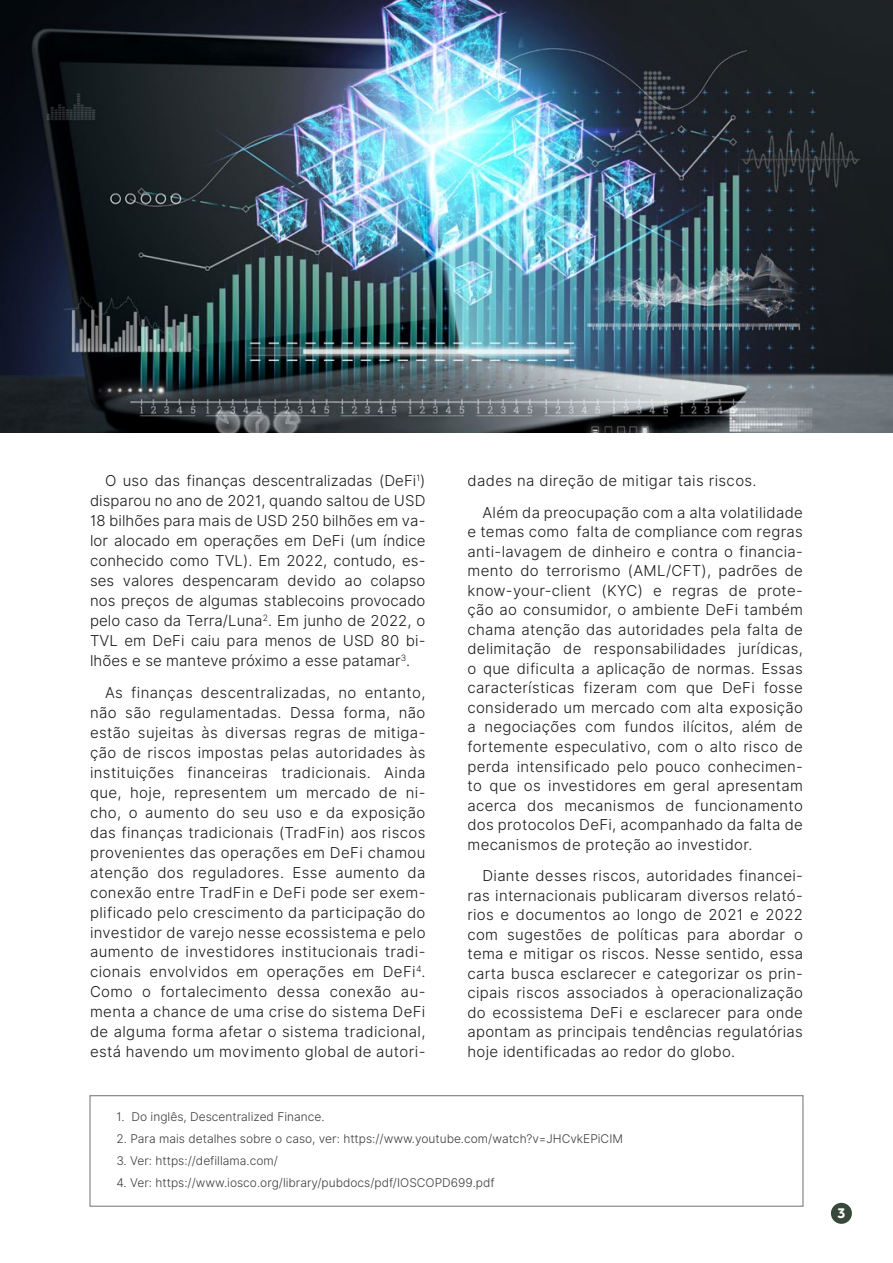
<style>
.page{position:relative;width:893px;height:1263px;background:#fff}
.page>*{position:absolute;margin:0;border:0;box-sizing:border-box;transform-origin:0 0}
.t1{font:15px/20px "Inter Light BETA";letter-spacing:.02em;color:#1a1a1a;text-align:justify}
.t2{font:800 13.5px "Uni Neue";color:#fff}
.t3{font:12px "Inter Light BETA";color:#3a3b3b}
</style>
<div class="page">
<div style="left:831px;top:1203px;width:21px;height:21px;background:#38493c;border-radius:50%"></div>
<div style="left:89px;top:1095px;width:714px;height:112px;border:1px solid #808080"></div>
<img style="left:0;top:0;width:893px;height:433px">
<p class="t1" style="left:90px;top:471px;width:337px;text-indent:15px">O uso das finanças descentralizadas (DeFi<sup>1</sup>) disparou no ano de 2021, quando saltou de USD 18 bilhões para mais de USD 250 bilhões em va&shy;lor alocado em operações em DeFi (um índice conhecido como TVL). Em 2022, contudo, es&shy;ses valores despencaram devido ao colapso nos preços de algumas stablecoins provocado pelo caso da Terra/Luna<sup>2</sup>. Em junho de 2022, o TVL em DeFi caiu para menos de USD 80 bi&shy;lhões e se manteve próximo a esse patamar<sup>3</sup>.</p>
<p class="t1" style="left:90px;top:683px;width:337px;text-indent:15px">As finanças descentralizadas, no entanto, não são regulamentadas. Dessa forma, não estão sujeitas às diversas regras de mitiga&shy;ção de riscos impostas pelas autoridades às instituições financeiras tradicionais. Ainda que, hoje, representem um mercado de ni&shy;cho, o aumento do seu uso e da exposição das finanças tradicionais (TradFin) aos riscos provenientes das operações em DeFi chamou atenção dos reguladores. Esse aumento da conexão entre TradFin e DeFi pode ser exem&shy;plificado pelo crescimento da participação do investidor de varejo nesse ecossistema e pelo aumento de investidores institucionais tradi&shy;cionais envolvidos em operações em DeFi<sup>4</sup>.<br>Como o fortalecimento dessa conexão au&shy;menta a chance de uma crise do sistema DeFi de alguma forma afetar o sistema tradicional, está havendo um movimento global de autori-</p>
<p class="t1" style="left:467px;top:471px;width:291px">dades na direção de mitigar tais riscos.</p>
<p class="t1" style="left:467px;top:503px;width:337px;line-height:19.5px;text-indent:15px">Além da preocupação com a alta volatilidade e temas como falta de compliance com regras anti-lavagem de dinheiro e contra o financia&shy;mento do terrorismo (AML/CFT), padrões de know-your-client (KYC) e regras de prote&shy;ção ao consumidor, o ambiente DeFi também chama atenção das autoridades pela falta de delimitação de responsabilidades jurídicas, o que dificulta a aplicação de normas. Essas características fizeram com que DeFi fosse considerado um mercado com alta exposição a negociações com fundos ilícitos, além de fortemente especulativo, com o alto risco de perda intensificado pelo pouco conhecimen&shy;to que os investidores em geral apresentam acerca dos mecanismos de funcionamento dos protocolos DeFi, acompanhado da falta de mecanismos de proteção ao investidor.</p>
<p class="t1" style="left:467px;top:866px;width:337px;line-height:19.5px;text-indent:15px">Diante desses riscos, autoridades financei&shy;ras internacionais publicaram diversos relató&shy;rios e documentos ao longo de 2021 e 2022 com sugestões de políticas para abordar o tema e mitigar os riscos. Nesse sentido, essa carta busca esclarecer e categorizar os prin&shy;cipais riscos associados à operacionalização do ecossistema DeFi e esclarecer para onde apontam as principais tendências regulatórias hoje identificadas ao redor do globo.</p>
<p class="t3" style="left:116px;top:1108px;width:210px">1. Do inglês, Descentralized Finance.</p>
<p class="t3" style="left:116px;top:1130px;width:508px">2. Para mais detalhes sobre o caso, ver: https://www.youtube.com/watch?v=JHCvkEPiCIM</p>
<p class="t3" style="left:116px;top:1152px;width:163px">3. Ver: https://defillama.com/</p>
<p class="t3" style="left:116px;top:1174px;width:380px">4. Ver: https://www.iosco.org/library/pubdocs/pdf/IOSCOPD699.pdf</p>
<p class="t2" style="left:837px;top:1204px;width:9px">3</p>
</div>
